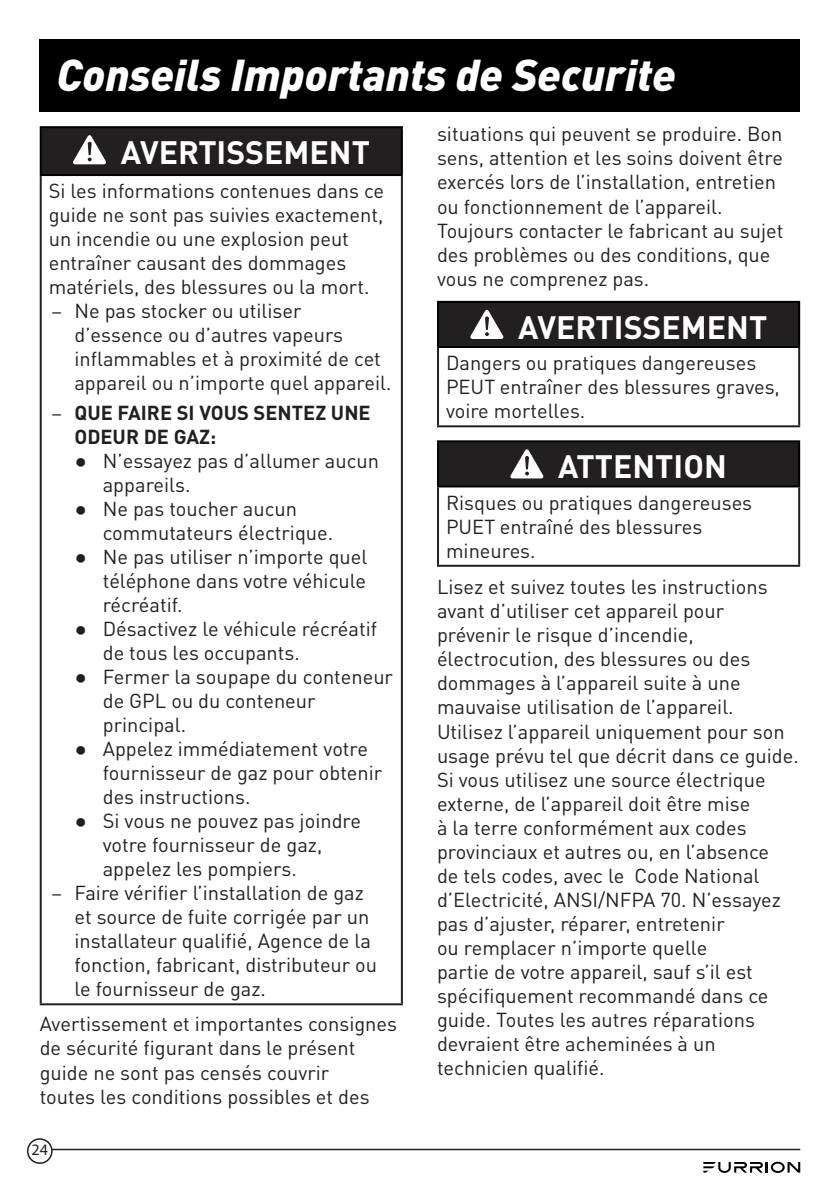
<style>
.page{position:relative;width:840px;height:1191px;background:#fff}
.page>*{position:absolute;margin:0;border:0;box-sizing:border-box;transform-origin:0 0}
.Body_-_Heading{font:italic 900 44px "DIN";color:#fff}
.FOR_YOUR_SAFETY{font:700 32px "DIN Pro";color:#fff}
.Body-normal{font:20px/24px "DIN Pro";color:#231f20}
.t1{font:700 20px/24px "DIN Pro";color:#231f20}
.t2{font:16px "Myriad Pro";color:#231f20}
.s1{font-family:"Myriad Pro"}
.s2{font-family:"Myriad Pro";font-weight:400}
.s3{font-family:"Arial"}
</style>
<div class="page">
<hr style="left:40px;top:1148px;width:759px;height:2px;background:#231f20">
<svg style="left:703px;top:1161px;width:96px;height:11px"></svg>
<div style="left:28px;top:1139px;width:24px;height:24px;background:#fff;border-radius:50%"></div>
<div style="left:27px;top:1138px;width:26px;height:25px;border:2px solid #231f20;border-radius:50%"></div>
<div style="left:40px;top:40px;width:759px;height:72px;background:#000"></div>
<div style="left:41px;top:127px;width:360px;height:48px;background:#231f20"></div>
<hr style="left:40px;top:176px;width:2px;height:827px;background:#231f20">
<hr style="left:400px;top:176px;width:2px;height:827px;background:#231f20">
<hr style="left:40px;top:1003px;width:362px;height:2px;background:#231f20">
<hr style="left:40px;top:126px;width:362px;height:2px;background:#000">
<hr style="left:40px;top:128px;width:2px;height:46px;background:#000">
<hr style="left:400px;top:128px;width:2px;height:46px;background:#000">
<hr style="left:40px;top:174px;width:362px;height:2px;background:#000">
<svg style="left:73px;top:135px;width:33px;height:29px"></svg>
<div style="left:438px;top:302px;width:360px;height:45px;background:#231f20"></div>
<hr style="left:437px;top:348px;width:2px;height:77px;background:#231f20">
<hr style="left:797px;top:348px;width:2px;height:77px;background:#231f20">
<hr style="left:437px;top:425px;width:362px;height:2px;background:#231f20">
<hr style="left:437px;top:301px;width:362px;height:2px;background:#000">
<hr style="left:437px;top:303px;width:2px;height:43px;background:#000">
<hr style="left:797px;top:303px;width:2px;height:43px;background:#000">
<hr style="left:437px;top:346px;width:362px;height:2px;background:#000">
<svg style="left:470px;top:310px;width:33px;height:29px"></svg>
<div style="left:438px;top:441px;width:360px;height:45px;background:#231f20"></div>
<hr style="left:437px;top:487px;width:2px;height:78px;background:#231f20">
<hr style="left:797px;top:487px;width:2px;height:78px;background:#231f20">
<hr style="left:437px;top:565px;width:362px;height:2px;background:#231f20">
<hr style="left:437px;top:440px;width:362px;height:2px;background:#000">
<hr style="left:437px;top:442px;width:2px;height:43px;background:#000">
<hr style="left:797px;top:442px;width:2px;height:43px;background:#000">
<hr style="left:437px;top:485px;width:362px;height:2px;background:#000">
<svg style="left:510px;top:449px;width:33px;height:29px"></svg>
<p class="Body_-_Heading" style="left:57px;top:47px;width:620px">Conseils Importants de Securite</p>
<p class="FOR_YOUR_SAFETY" style="left:121px;top:128px;width:250px">AVERTISSEMENT</p>
<p class="Body-normal" style="left:49px;top:178px;width:337px">Si les informations contenues dans ce guide ne sont pas suivies exactement, un incendie ou une explosion peut entraîner causant des dommages matériels, des blessures ou la mort.</p>
<p class="Body-normal" style="left:74px;top:298px;width:318px;text-indent:-23px"><span class="s1">–</span> Ne pas stocker ou utiliser d’essence ou d’autres vapeurs inflammables et à proximité de cet appareil ou n’importe quel appareil.</p>
<p class="t1" style="left:74px;top:399px;width:297px;text-indent:-23px"><span class="s2">–</span> QUE FAIRE SI VOUS SENTEZ UNE<br>ODEUR DE GAZ:</p>
<p class="Body-normal" style="left:103px;top:447px;width:277px;text-indent:-28px"><span class="s3">●</span> N’essayez pas d’allumer aucun appareils.</p>
<p class="Body-normal" style="left:103px;top:495px;width:232px;text-indent:-28px"><span class="s3">●</span> Ne pas toucher aucun commutateurs électrique.</p>
<p class="Body-normal" style="left:103px;top:543px;width:266px;text-align:justify;text-indent:-28px"><span class="s3">●</span> Ne pas utiliser n’importe quel téléphone dans votre véhicule récréatif.</p>
<p class="Body-normal" style="left:103px;top:615px;width:275px;text-indent:-28px"><span class="s3">●</span> Désactivez le véhicule récréatif de tous les occupants.</p>
<p class="Body-normal" style="left:103px;top:663px;width:291px;text-indent:-28px"><span class="s3">●</span> Fermer la soupape du conteneur de GPL ou du conteneur principal.</p>
<p class="Body-normal" style="left:103px;top:735px;width:281px;text-indent:-28px"><span class="s3">●</span> Appelez immédiatement votre fournisseur de gaz pour obtenir des instructions.</p>
<p class="Body-normal" style="left:103px;top:807px;width:259px;text-indent:-28px"><span class="s3">●</span> Si vous ne pouvez pas joindre votre fournisseur de gaz, appelez les pompiers.</p>
<p class="Body-normal" style="left:74px;top:879px;width:304px;text-indent:-23px"><span class="s1">–</span> Faire vérifier l’installation de gaz et source de fuite corrigée par un installateur qualifié, Agence de la fonction, fabricant, distributeur ou le fournisseur de gaz.</p>
<p class="Body-normal" style="left:40px;top:1011px;width:358px">Avertissement et importantes consignes de sécurité figurant dans le présent guide ne sont pas censés couvrir<br>toutes les conditions possibles et des</p>
<p class="t2" style="left:32px;top:1139px;width:18px">24</p>
<p class="Body-normal" style="left:437px;top:121px;width:347px">situations qui peuvent se produire. Bon sens, attention et les soins doivent être exercés lors de l’installation, entretien ou fonctionnement de l’appareil.</p>
<p class="Body-normal" style="left:437px;top:217px;width:347px">Toujours contacter le fabricant au sujet des problèmes ou des conditions, que vous ne comprenez pas.</p>
<p class="FOR_YOUR_SAFETY" style="left:518px;top:302px;width:250px">AVERTISSEMENT</p>
<p class="Body-normal" style="left:446px;top:350px;width:335px">Dangers ou pratiques dangereuses<br>PEUT entraîner des blessures graves, voire mortelles.</p>
<p class="FOR_YOUR_SAFETY" style="left:558px;top:442px;width:170px">ATTENTION</p>
<p class="Body-normal" style="left:446px;top:489px;width:307px">Risques ou pratiques dangereuses<br>PUET entraîné des blessures mineures.</p>
<p class="Body-normal" style="left:437px;top:574px;width:363px">Lisez et suivez toutes les instructions avant d’utiliser cet appareil pour prévenir le risque d’incendie, électrocution, des blessures ou des dommages à l’appareil suite à une mauvaise utilisation de l’appareil.<br>Utilisez l’appareil uniquement pour son usage prévu tel que décrit dans ce guide.</p>
<p class="Body-normal" style="left:437px;top:766px;width:345px">Si vous utilisez une source électrique externe, de l’appareil doit être mise<br>à la terre conformément aux codes provinciaux et autres ou, en l’absence de tels codes, avec le Code National d’Electricité, ANSI/NFPA 70. N’essayez pas d’ajuster, réparer, entretenir<br>ou remplacer n’importe quelle<br>partie de votre appareil, sauf s’il est spécifiquement recommandé dans ce guide. Toutes les autres réparations devraient être acheminées à un technicien qualifié.</p>
</div>
